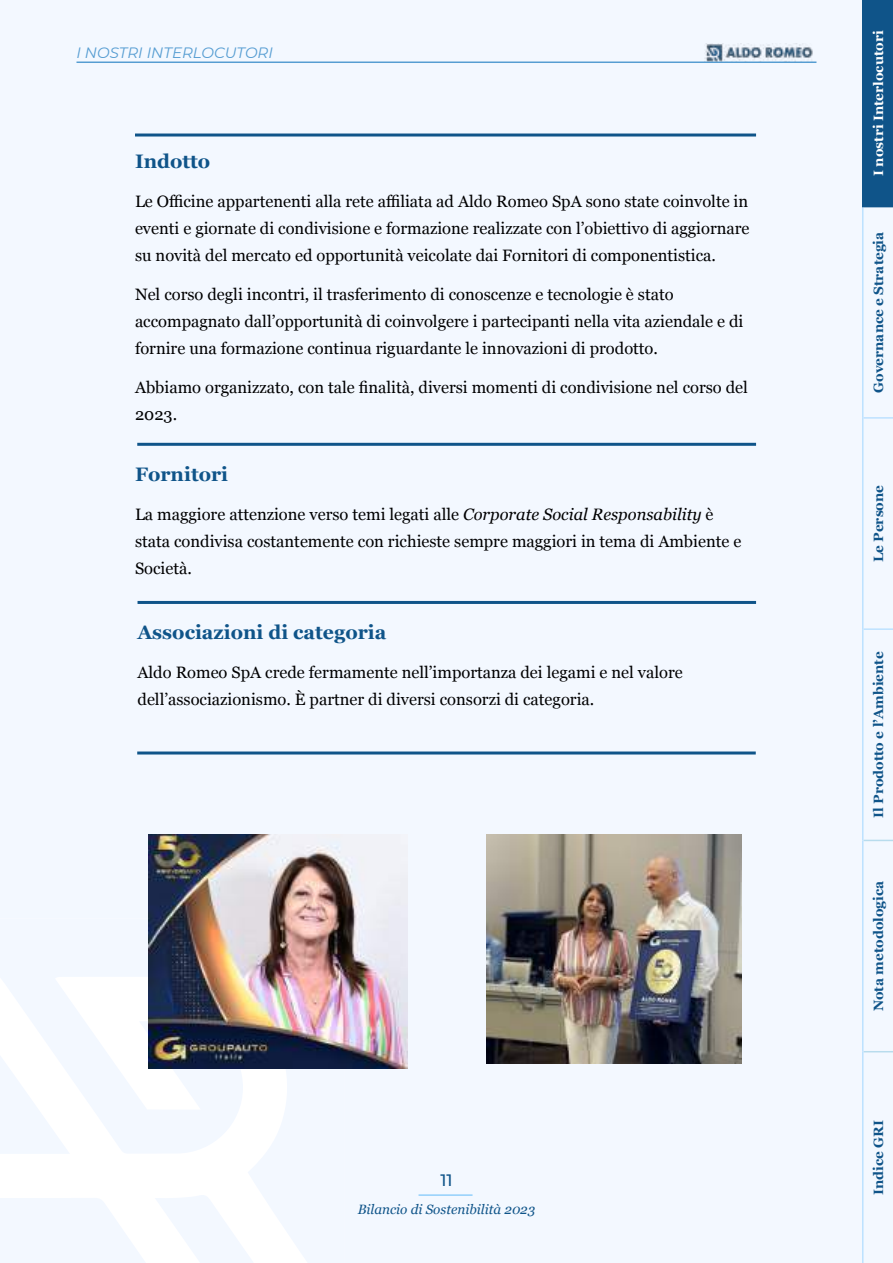
<style>
.page{position:relative;width:893px;height:1263px;background:#f3f8ff}
.page>*{position:absolute;margin:0;border:0;box-sizing:border-box;transform-origin:0 0}
.t1{font:700 19.5px "Georgia";color:#0f5489}
.t2{font:16.5px/27px "Georgia";color:#000}
.t3{font:500 16.5px "Montserrat";color:#0f5489}
.t4{font:italic 15px "Montserrat";color:#569dd2}
.t5{font:700 13.5px "Georgia";color:#0f5489}
.t6{font:italic 13.5px "Georgia";color:#0f5489}
.t7{font:700 13.5px "Georgia";color:#fff}
.s1{font-style:italic}
</style>
<div class="page">
<hr style="left:76px;top:62px;width:740px;height:1px;background:#569dd2">
<hr style="left:418px;top:1194px;width:54px;height:2px;background:#92cffb">
<div style="left:863px;top:0;width:30px;height:207px;background:#0f5489"></div>
<hr style="left:863px;top:1051px;width:30px;height:1px;background:#b8dced">
<hr style="left:863px;top:840px;width:30px;height:1px;background:#b8dced">
<hr style="left:862px;top:207px;width:1px;height:211px;background:#bde2ff">
<hr style="left:863px;top:417px;width:30px;height:2px;background:#bde2ff">
<hr style="left:862px;top:418px;width:1px;height:211px;background:#bde2ff">
<hr style="left:863px;top:628px;width:30px;height:2px;background:#bde2ff">
<hr style="left:862px;top:1052px;width:1px;height:211px;background:#bde2ff">
<hr style="left:862px;top:840px;width:1px;height:212px;background:#bde2ff">
<hr style="left:862px;top:629px;width:1px;height:211px;background:#bde2ff">
<hr style="left:862px;top:0;width:1px;height:207px;background:#0f5489">
<img style="left:705px;top:44px;width:111px;height:18px">
<svg style="left:0;top:977px;width:345px;height:286px"></svg>
<hr style="left:137px;top:443px;width:619px;height:3px;background:#0f5489">
<hr style="left:138px;top:601px;width:618px;height:3px;background:#0f5489">
<hr style="left:135px;top:134px;width:621px;height:2px;background:#0f5489">
<hr style="left:137px;top:751px;width:619px;height:3px;background:#0f5489">
<img style="left:148px;top:834px;width:260px;height:234px">
<img style="left:486px;top:834px;width:255px;height:230px">
<p class="t4" style="left:76px;top:42px;width:197px">I NOSTRI INTERLOCUTORI</p>
<p class="t1" style="left:135px;top:146px;width:77px">Indotto</p>
<p class="t2" style="left:135px;top:187px;width:616px;text-align:justify">Le Officine appartenenti alla rete affiliata ad Aldo Romeo SpA sono state coinvolte in eventi e giornate di condivisione e formazione realizzate con l’obiettivo di aggiornare su novità del mercato ed opportunità veicolate dai Fornitori di componentistica.</p>
<p class="t2" style="left:135px;top:280px;width:610px">Nel corso degli incontri, il trasferimento di conoscenze e tecnologie è stato accompagnato dall’opportunità di coinvolgere i partecipanti nella vita aziendale e di fornire una formazione continua riguardante le innovazioni di prodotto.</p>
<p class="t2" style="left:135px;top:373px;width:614px">Abbiamo organizzato, con tale finalità, diversi momenti di condivisione nel corso del<br>2023.</p>
<p class="t1" style="left:135px;top:459px;width:95px">Fornitori</p>
<p class="t2" style="left:135px;top:500px;width:608px">La maggiore attenzione verso temi legati alle <span class="s1">Corporate Social Responsability</span> è stata condivisa costantemente con richieste sempre maggiori in tema di Ambiente e<br>Società.</p>
<p class="t1" style="left:138px;top:617px;width:250px">Associazioni di categoria</p>
<p class="t2" style="left:138px;top:658px;width:547px">Aldo Romeo SpA crede fermamente nell’importanza dei legami e nel valore dell’associazionismo. È partner di diversi consorzi di categoria.</p>
<p class="t3" style="left:440px;top:1168px;width:14px">11</p>
<p class="t6" style="left:358px;top:1199px;width:179px">Bilancio di Sostenibilità 2023</p>
<p class="t7" style="left:868px;top:176px;width:147px;rotate:-90deg">I nostri Interlocutori</p>
<p class="t5" style="left:868px;top:393px;width:162px;rotate:-90deg">Governance e Strategia</p>
<p class="t5" style="left:868px;top:562px;width:79px;rotate:-90deg">Le Persone</p>
<p class="t5" style="left:868px;top:818px;width:168px;rotate:-90deg">Il Prodotto e l’Ambiente</p>
<p class="t5" style="left:868px;top:1011px;width:132px;rotate:-90deg">Nota metodologica</p>
<p class="t5" style="left:868px;top:1195px;width:77px;rotate:-90deg">Indice GRI</p>
</div>
